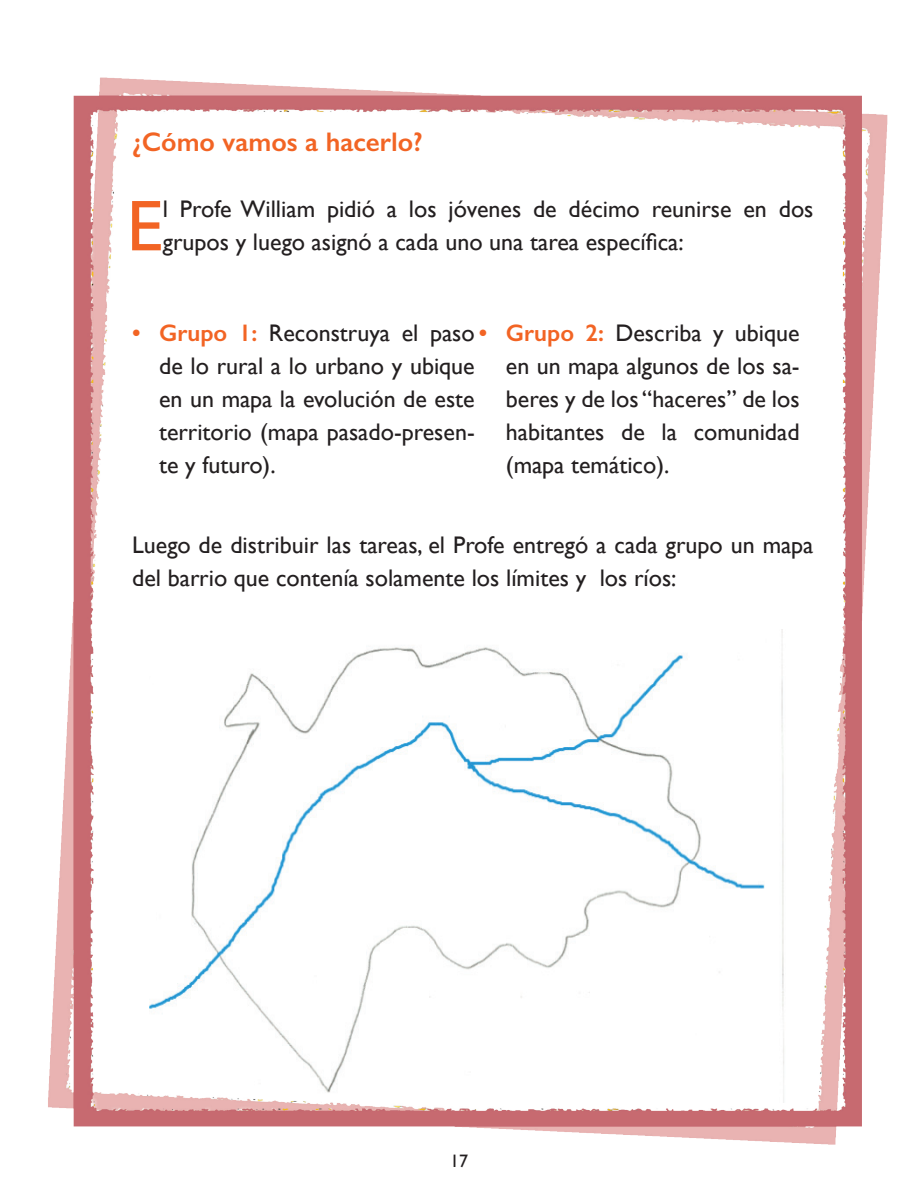
<style>
.page{position:relative;width:918px;height:1188px;background:#fff}
.page>*{position:absolute;margin:0;border:0;box-sizing:border-box;transform-origin:0 0}
.t1{font:72.45px "Gill Sans";color:#f26424}
.t2{font:600 27px "Gill Sans";color:#f26424}
.t3{font:24px/33px "Gill Sans";color:#231f20}
.t4{font:18px "Gill Sans";color:#231f20}
.s1{font-weight:600;color:#f26424}
</style>
<div class="page">
<img style="left:48px;top:77px;width:840px;height:1068px">
<p class="t2" style="left:132px;top:126px;width:292px">¿Cómo vamos a hacerlo?</p>
<h1 class="t1" style="left:127px;top:183px;width:38px">E</h1>
<p class="t3" style="left:163px;top:193px;width:652px">l Profe William pidió a los jóvenes de décimo reunirse en dos grupos y luego asignó a cada uno una tarea específica:</p>
<p class="t3" style="left:506px;top:316px;width:295px;text-align:justify;text-indent:-374px"><span class="s1">• Grupo 1:</span> Reconstruya el paso <span class="s1">• Grupo 2:</span> Describa y ubique en un mapa algunos de los sa&shy;beres y de los “haceres” de los habitantes de la comunidad (mapa temático).</p>
<p class="t3" style="left:159px;top:349px;width:317px;text-align:justify">de lo rural a lo urbano y ubique en un mapa la evolución de este territorio (mapa pasado-presen&shy;te y futuro).</p>
<p class="t3" style="left:132px;top:529px;width:683px">Luego de distribuir las tareas, el Profe entregó a cada grupo un mapa del barrio que contenía solamente los límites y los ríos:</p>
<p class="t4" style="left:450px;top:1151px;width:19px">17</p>
</div>
